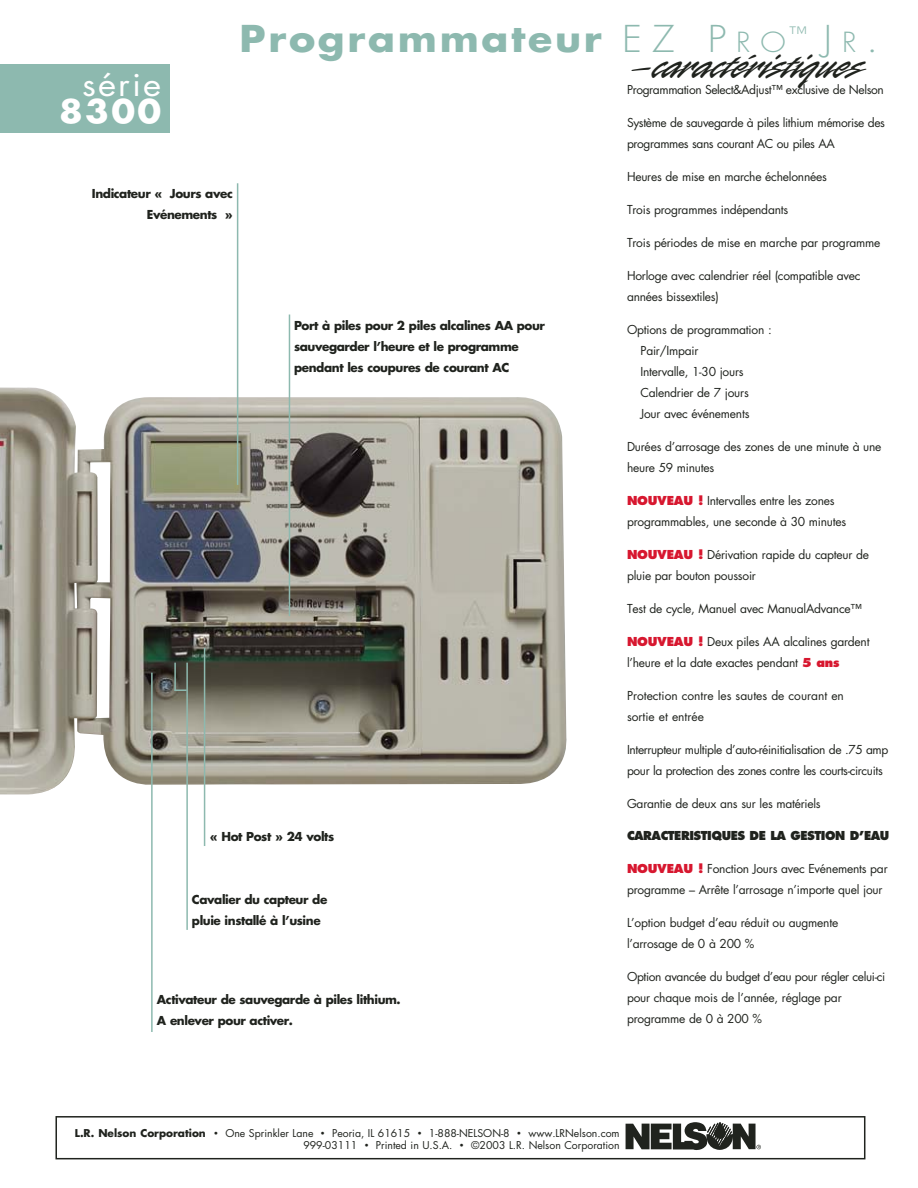
<style>
.page{position:relative;width:918px;height:1188px;background:#fff}
.page>*{position:absolute;margin:0;border:0;box-sizing:border-box;transform-origin:0 0}
.t1{font:italic 45px "Rapier Plain";color:#20231e}
.t2{font:700 36px "Futura";letter-spacing:.07em;color:#8db9af;scale:1.1 1}
.t3{font:31.5px "Futura";letter-spacing:.06em;color:#fff;scale:1.1 1}
.t4{font:700 31.5px "Futura";color:#fff;scale:1.1 1}
.t5{font:12px/21px "Futura";letter-spacing:-.02em;color:#20231e}
.t6{font:700 12px/21px "Futura";letter-spacing:-.035em;color:#20231e}
.t7{font:12px/21px "Futura";color:#20231e}
.t8{font:800 12px "Futura";letter-spacing:-.04em;color:#20231e}
.t9{font:10.5px/12px "Futura";color:#20231e;text-align:right}
.s1{font-weight:300}
.s2{font-weight:300;font-size:27px}
.s3{font-weight:800;color:#d7172f}
.s4{font-family:"Arial";font-weight:900}
.s5{font-weight:700}
.s6{font-size:7.5px}
</style>
<div class="page">
<div style="left:55px;top:1116px;width:810px;height:43px;border:2px solid #20231e"></div>
<svg style="left:626px;top:1122px;width:135px;height:28px"></svg>
<div style="left:0;top:64px;width:170px;height:69px;background:#8db9af"></div>
<img style="left:0;top:387px;width:567px;height:408px">
<hr style="left:186px;top:663px;width:2px;height:267px;background:#8db9af">
<hr style="left:174px;top:663px;width:2px;height:28px;background:#8db9af">
<svg style="left:174px;top:689px;width:13px;height:2px"></svg>
<hr style="left:289px;top:315px;width:1px;height:301px;background:#8db9af">
<hr style="left:151px;top:673px;width:2px;height:359px;background:#8db9af">
<hr style="left:204px;top:648px;width:1px;height:198px;background:#8db9af">
<hr style="left:237px;top:183px;width:1px;height:302px;background:#8db9af">
<h2 class="t2" style="left:240px;top:22px;width:582px">Programmateur <span class="s1">E Z P</span> <span class="s2">R O</span><sup>™</sup> <span class="s1">J</span> <span class="s2">R</span> <span class="s1">.</span></h2>
<h1 class="t1" style="left:625px;top:36px;width:237px">–caractéristiques</h1>
<h3 class="t3" style="left:82px;top:70px;width:73px">série</h3>
<h3 class="t4" style="left:59px;top:97px;width:94px">8300</h3>
<p class="t5" style="left:627px;top:80px;width:258px">Programmation Select&amp;Adjust™ exclusive de Nelson</p>
<p class="t5" style="left:627px;top:113px;width:260px">Système de sauvegarde à piles lithium mémorise des programmes sans courant AC ou piles AA</p>
<p class="t5" style="left:627px;top:167px;width:201px">Heures de mise en marche échelonnées</p>
<p class="t5" style="left:627px;top:200px;width:163px">Trois programmes indépendants</p>
<p class="t5" style="left:627px;top:233px;width:255px">Trois périodes de mise en marche par programme</p>
<p class="t5" style="left:627px;top:266px;width:235px">Horloge avec calendrier réel (compatible avec années bissextiles)</p>
<p class="t5" style="left:641px;top:320px;width:133px;text-indent:-14px">Options de programmation :<br>Pair/Impair<br>Intervalle, 1-30 jours<br>Calendrier de 7 jours<br>Jour avec événements</p>
<p class="t5" style="left:627px;top:437px;width:256px">Durées d’arrosage des zones de une minute à une heure 59 minutes</p>
<p class="t5" style="left:627px;top:491px;width:221px"><span class="s3">NOUVEAU !</span> Intervalles entre les zones programmables, une seconde à 30 minutes</p>
<p class="t5" style="left:627px;top:545px;width:244px"><span class="s3">NOUVEAU !</span> Dérivation rapide du capteur de pluie par bouton poussoir</p>
<p class="t5" style="left:627px;top:599px;width:236px">Test de cycle, Manuel avec ManualAdvance™</p>
<p class="t5" style="left:627px;top:632px;width:244px"><span class="s3">NOUVEAU !</span> Deux piles AA alcalines gardent l’heure et la date exactes pendant <span class="s3">5 ans</span></p>
<p class="t7" style="left:627px;top:686px;width:218px">Protection contre les sautes de courant en sortie et entrée</p>
<p class="t5" style="left:627px;top:740px;width:263px">Interrupteur multiple d’auto-réinitialisation de .75 amp pour la protection des zones contre les courts-circuits</p>
<p class="t5" style="left:627px;top:794px;width:195px">Garantie de deux ans sur les matériels</p>
<p class="t8" style="left:627px;top:831px;width:264px">CARACTERISTIQUES DE LA GESTION D’EAU</p>
<p class="t5" style="left:627px;top:860px;width:262px"><span class="s3">NOUVEAU !</span> Fonction Jours avec Evénements par programme – Arrête l’arrosage n’importe quel jour</p>
<p class="t5" style="left:627px;top:914px;width:213px">L’option budget d’eau réduit ou augmente l’arrosage de 0 à 200 %</p>
<p class="t5" style="left:627px;top:968px;width:260px">Option avancée du budget d’eau pour régler celui-ci pour chaque mois de l’année, réglage par programme de 0 à 200 %</p>
<p class="t6" style="left:92px;top:184px;width:142px;text-align:right">Indicateur <span class="s4">«</span> Jours avec<br>Evénements <span class="s4">»</span></p>
<p class="t6" style="left:294px;top:316px;width:252px">Port à piles pour 2 piles alcalines AA pour sauvegarder l’heure et le programme pendant les coupures de courant AC</p>
<p class="t6" style="left:210px;top:827px;width:126px"><span class="s4">«</span> Hot Post <span class="s4">»</span> 24 volts</p>
<p class="t6" style="left:192px;top:890px;width:137px">Cavalier du capteur de pluie installé à l’usine</p>
<p class="t6" style="left:157px;top:991px;width:245px">Activateur de sauvegarde à piles lithium.<br>A enlever pour activer.</p>
<p class="t9" style="left:75px;top:1128px;width:546px"><span class="s5">L.R. Nelson Corporation</span> <span class="s6">•</span> One Sprinkler Lane <span class="s6">•</span> Peoria, IL 61615 <span class="s6">•</span> 1-888-NELSON-8 <span class="s6">•</span> www.LRNelson.com<br>999-03111 <span class="s6">•</span> Printed in U.S.A. <span class="s6">•</span> ©2003 L.R. Nelson Corporation</p>
</div>
